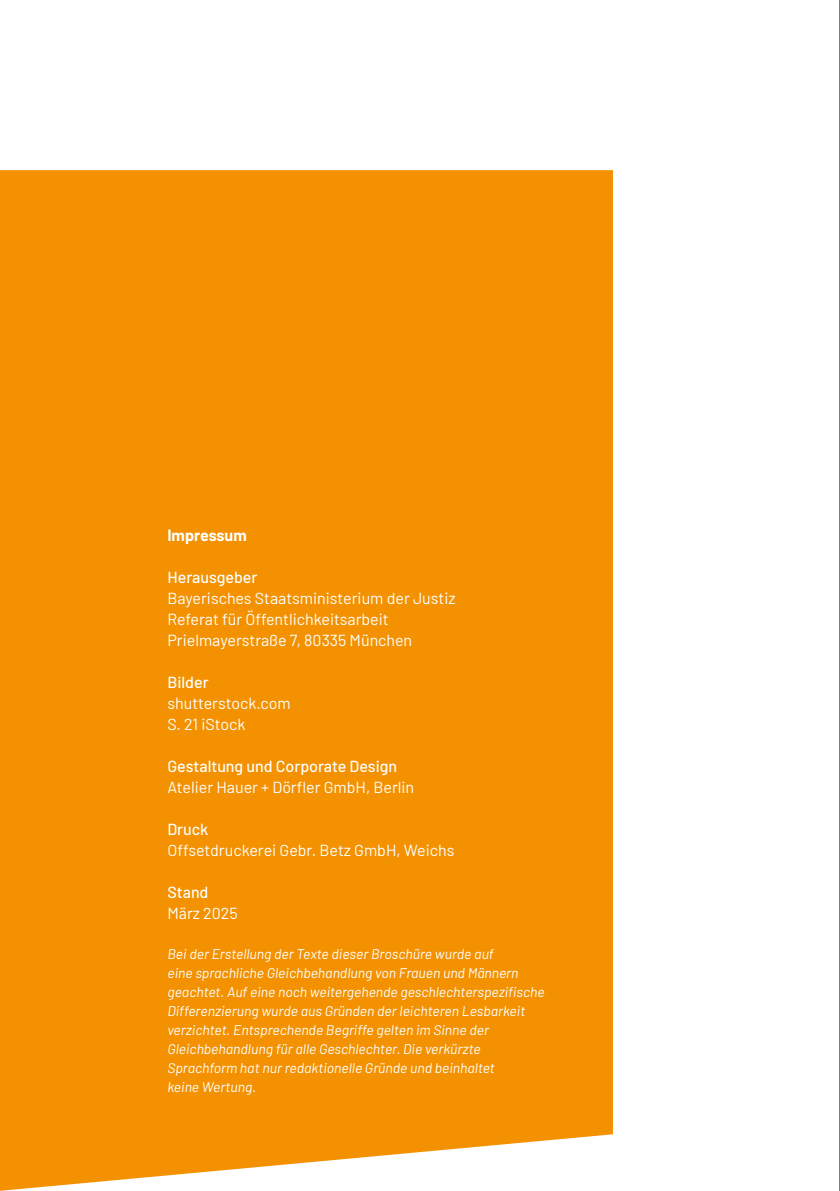
<style>
.page{position:relative;width:840px;height:1191px;background:#fff}
.page>*{position:absolute;margin:0;border:0;box-sizing:border-box;transform-origin:0 0}
.Impressum_P_Impressum_Copy{font:16px "Barlow";color:#fff}
.Impressum_H2_Impressum_Subhead{font:500 16px "Barlow";color:#fff}
.Impressum_H1_Impressum_Head{font:700 16px "Barlow";color:#fff}
.Impressum_P_Impressum_Hinweis{font:italic 14px/19px "Barlow";color:#fff}
</style>
<div class="page">
<div style="left:0;top:170px;width:612px;height:1020px;background:#f39100"></div>
<hr style="left:839px;top:0;width:1px;height:1191px;background:#000">
<h1 class="Impressum_H1_Impressum_Head" style="left:167px;top:523px;width:81px">Impressum</h1>
<h2 class="Impressum_H2_Impressum_Subhead" style="left:167px;top:566px;width:91px">Herausgeber</h2>
<p class="Impressum_P_Impressum_Copy" style="left:167px;top:587px;width:289px">Bayerisches Staatsministerium der Justiz</p>
<p class="Impressum_P_Impressum_Copy" style="left:167px;top:608px;width:223px">Referat für Öffentlichkeitsarbeit</p>
<p class="Impressum_P_Impressum_Copy" style="left:167px;top:629px;width:246px">Prielmayerstraße 7, 80335 München</p>
<h2 class="Impressum_H2_Impressum_Subhead" style="left:167px;top:671px;width:43px">Bilder</h2>
<p class="Impressum_P_Impressum_Copy" style="left:167px;top:692px;width:125px">shutterstock.com</p>
<p class="Impressum_P_Impressum_Copy" style="left:167px;top:713px;width:79px">S. 21 iStock</p>
<h2 class="Impressum_H2_Impressum_Subhead" style="left:167px;top:755px;width:231px">Gestaltung und Corporate Design</h2>
<p class="Impressum_P_Impressum_Copy" style="left:167px;top:776px;width:248px">Atelier Hauer + Dörfler GmbH, Berlin</p>
<h2 class="Impressum_H2_Impressum_Subhead" style="left:167px;top:818px;width:43px">Druck</h2>
<p class="Impressum_P_Impressum_Copy" style="left:167px;top:839px;width:288px">Offsetdruckerei Gebr. Betz GmbH, Weichs</p>
<h2 class="Impressum_H2_Impressum_Subhead" style="left:167px;top:881px;width:43px">Stand</h2>
<p class="Impressum_P_Impressum_Copy" style="left:167px;top:902px;width:72px">März 2025</p>
<p class="Impressum_P_Impressum_Hinweis" style="left:167px;top:943px;width:378px">Bei der Erstellung der Texte dieser Broschüre wurde auf<br>eine sprachliche Gleichbehandlung von Frauen und Männern geachtet. Auf eine noch weitergehende geschlechterspezifische Differenzierung wurde aus Gründen der leichteren Lesbarkeit verzichtet. Entsprechende Begriffe gelten im Sinne der Gleichbehandlung für alle Geschlechter. Die verkürzte Sprachform hat nur redaktionelle Gründe und beinhaltet<br>keine Wertung.</p>
</div>
